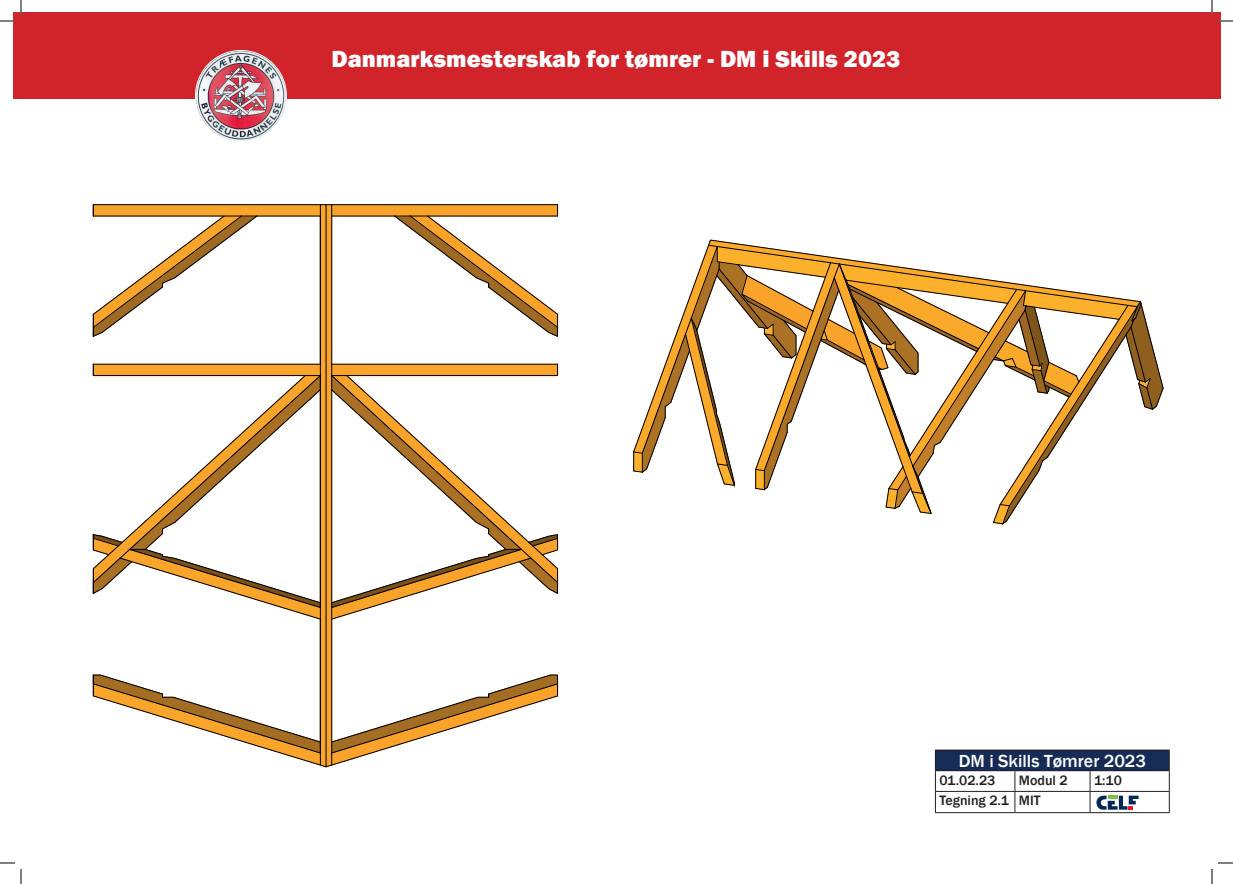
<style>
.page{position:relative;width:1233px;height:884px;background:#fff}
.page>*{position:absolute;margin:0;border:0;box-sizing:border-box;transform-origin:0 0}
.t1{font:800 24px "Franklin Gothic";color:#fff}
.t2{font:500 18px "Franklin Gothic";color:#fff}
.t3{font:500 14px "Franklin Gothic";color:#231f20}
</style>
<div class="page">
<div style="left:12px;top:12px;width:1208px;height:87px;background:#d1232a"></div>
<img style="left:195px;top:51px;width:91px;height:89px">
<div style="left:935px;top:750px;width:234px;height:21px;background:#162b55"></div>
<hr style="left:935px;top:750px;width:80px;height:1px;background:#231f20">
<hr style="left:1015px;top:750px;width:75px;height:1px;background:#231f20">
<hr style="left:1090px;top:750px;width:79px;height:1px;background:#231f20">
<hr style="left:935px;top:770px;width:80px;height:1px;background:#231f20">
<hr style="left:1015px;top:770px;width:75px;height:1px;background:#231f20">
<hr style="left:1090px;top:770px;width:79px;height:1px;background:#231f20">
<hr style="left:935px;top:791px;width:80px;height:1px;background:#231f20">
<svg style="left:935px;top:751px;width:1px;height:61px"></svg>
<hr style="left:1015px;top:791px;width:75px;height:1px;background:#231f20">
<svg style="left:1014px;top:771px;width:1px;height:41px"></svg>
<hr style="left:1090px;top:791px;width:79px;height:1px;background:#231f20">
<svg style="left:1089px;top:771px;width:1px;height:41px"></svg>
<svg style="left:1168px;top:751px;width:1px;height:61px"></svg>
<hr style="left:935px;top:812px;width:80px;height:1px;background:#231f20">
<hr style="left:1015px;top:812px;width:75px;height:1px;background:#231f20">
<hr style="left:1090px;top:812px;width:79px;height:1px;background:#231f20">
<svg style="left:92px;top:204px;width:467px;height:564px"></svg>
<hr style="left:332px;top:204px;width:225px;height:1px;background:#000001">
<hr style="left:427px;top:216px;width:130px;height:1px;background:#000001">
<svg style="left:633px;top:239px;width:531px;height:286px"></svg>
<svg style="left:1096px;top:796px;width:42px;height:14px"></svg>
<svg style="left:1218px;top:20px;width:15px;height:2px"></svg>
<svg style="left:1218px;top:862px;width:15px;height:2px"></svg>
<svg style="left:0;top:0;width:22px;height:22px"></svg>
<svg style="left:0;top:862px;width:22px;height:22px"></svg>
<svg style="left:1211px;top:0;width:1px;height:15px"></svg>
<svg style="left:1211px;top:869px;width:1px;height:15px"></svg>
<p class="t1" style="left:331px;top:43px;width:570px">Danmarksmesterskab for tømrer - DM i Skills 2023</p>
<p class="t2" style="left:958px;top:749px;width:189px">DM i Skills Tømrer 2023</p>
<p class="t3" style="left:939px;top:771px;width:57px">01.02.23</p>
<p class="t3" style="left:1019px;top:771px;width:50px">Modul 2</p>
<p class="t3" style="left:1094px;top:771px;width:29px">1:10</p>
<p class="t3" style="left:939px;top:792px;width:103px">Tegning 2.1 MIT</p>
</div>
